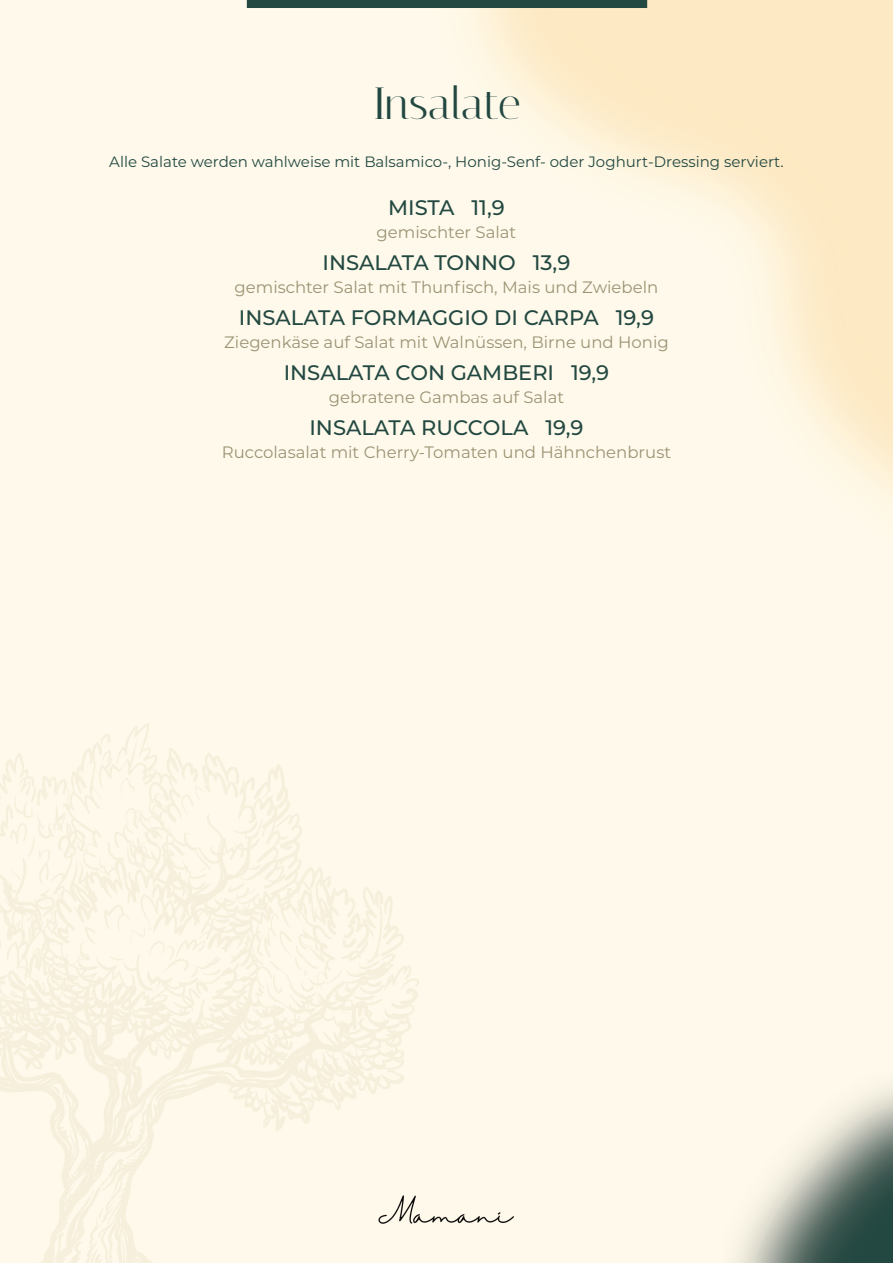
<style>
.page{position:relative;width:893px;height:1263px;background:#fff}
.page>*{position:absolute;margin:0;border:0;box-sizing:border-box;transform-origin:0 0}
.t1{font:45px "Italiana";color:#224741}
.t2{font:500 21px "Montserrat";color:#224841}
.t3{font:16.5px "Montserrat";color:#9c9375}
.t4{font:15px "Montserrat";color:#224841}
</style>
<div class="page">
<img style="left:0;top:0;width:893px;height:1263px">
<h1 class="t1" style="left:372px;top:77px;width:150px">Insalate</h1>
<p class="t4" style="left:109px;top:152px;width:676px">Alle Salate werden wahlweise mit Balsamico-, Honig-Senf- oder Joghurt-Dressing serviert.</p>
<p class="t2" style="left:388px;top:193px;width:118px">MISTA 11,9</p>
<p class="t3" style="left:377px;top:220px;width:141px">gemischter Salat</p>
<p class="t2" style="left:323px;top:248px;width:249px">INSALATA TONNO 13,9</p>
<p class="t3" style="left:235px;top:276px;width:425px">gemischter Salat mit Thunfisch, Mais und Zwiebeln</p>
<p class="t2" style="left:239px;top:303px;width:416px">INSALATA FORMAGGIO DI CARPA 19,9</p>
<p class="t3" style="left:224px;top:331px;width:446px">Ziegenkäse auf Salat mit Walnüssen, Birne und Honig</p>
<p class="t2" style="left:284px;top:358px;width:327px">INSALATA CON GAMBERI 19,9</p>
<p class="t3" style="left:329px;top:386px;width:237px">gebratene Gambas auf Salat</p>
<p class="t2" style="left:309px;top:413px;width:276px">INSALATA RUCCOLA 19,9</p>
<p class="t3" style="left:222px;top:441px;width:451px">Ruccolasalat mit Cherry-Tomaten und Hähnchenbrust</p>
</div>
